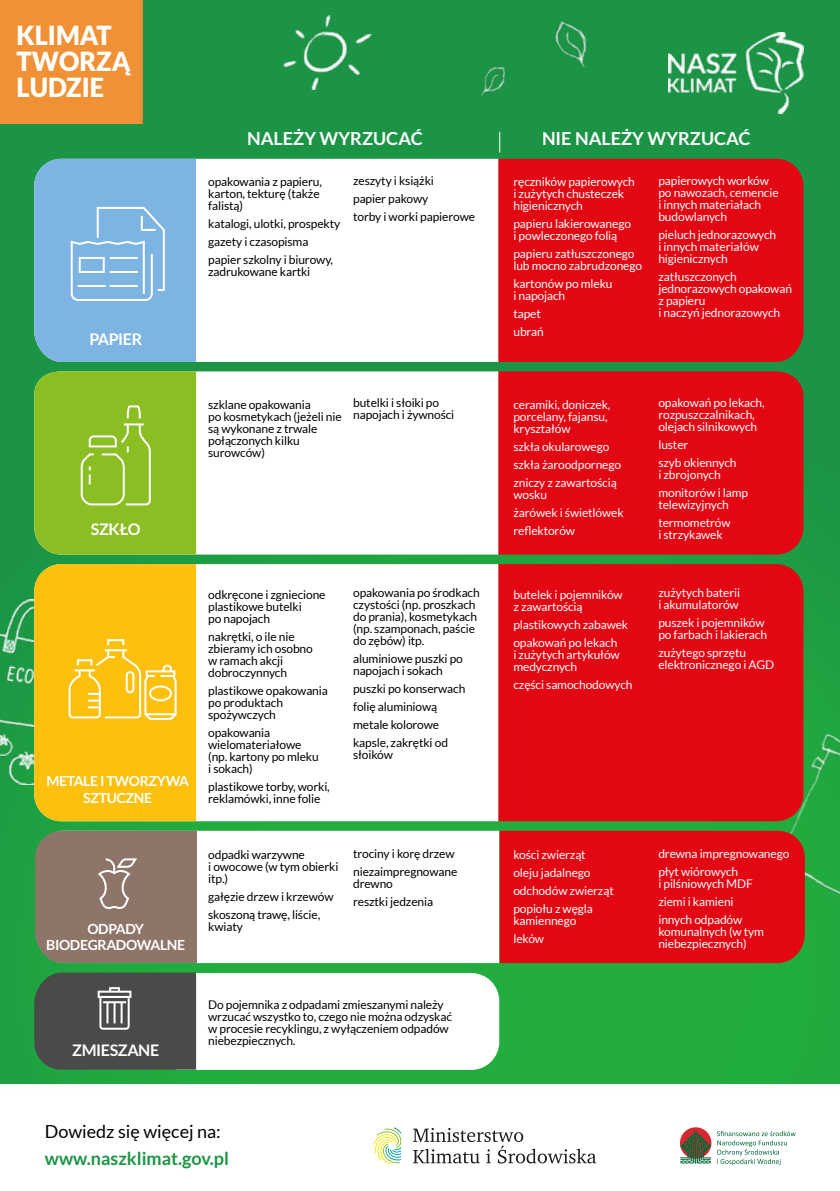
<style>
.page{position:relative;width:840px;height:1191px;background:#fff}
.page>*{position:absolute;margin:0;border:0;box-sizing:border-box;transform-origin:0 0}
.t1{font:900 26.2px/25.8px "Lato";color:#fff}
.t2{font:700 18px "Lato";color:#fff}
.t3{font:700 18px "Lato";color:#1c9446}
.t4{font:18px "Lato";color:#020202}
.t5{font:700 16px "Lato";letter-spacing:-.025em;color:#fff}
.t6{font:700 14px/16px "Lato";letter-spacing:-.025em;color:#fff;text-align:center}
.t7{font:12px/12px "Lato";letter-spacing:-.01em;color:#010101}
.t8{font:12px/12px "Lato";letter-spacing:-.01em;color:#fff}
</style>
<div class="page">
<div style="left:0;top:0;width:839px;height:253px;background:#1b9446"></div>
<img style="left:0;top:253px;width:839px;height:831px">
<div style="left:0;top:0;width:142px;height:124px;background:#f09136"></div>
<img style="left:668px;top:33px;width:135px;height:80px">
<img style="left:759px;top:733px;width:80px;height:180px">
<img style="left:0;top:599px;width:34px;height:186px">
<div style="left:498px;top:159px;width:305px;height:203px;background:#e30613"></div>
<svg style="left:196px;top:159px;width:302px;height:203px"></svg>
<div style="left:498px;top:371px;width:305px;height:183px;background:#e30613"></div>
<svg style="left:196px;top:371px;width:302px;height:183px"></svg>
<div style="left:499px;top:830px;width:305px;height:133px;background:#e30613"></div>
<svg style="left:197px;top:830px;width:302px;height:133px"></svg>
<div style="left:498px;top:564px;width:305px;height:257px;background:#e30613"></div>
<svg style="left:196px;top:564px;width:302px;height:257px"></svg>
<div style="left:34px;top:564px;width:162px;height:257px;background:#fcc00d"></div>
<svg style="left:499px;top:132px;width:1px;height:21px"></svg>
<svg style="left:67px;top:648px;width:110px;height:73px;background:#fcca34"></svg>
<hr style="left:105px;top:649px;width:22px;height:2px;background:#fff">
<div style="left:107px;top:639px;width:17px;height:7px;border:2px solid #fff"></div>
<div style="left:34px;top:371px;width:162px;height:183px;background:#8bbe23"></div>
<svg style="left:34px;top:159px;width:162px;height:203px;background:#81b6e1"></svg>
<div style="left:35px;top:830px;width:162px;height:133px;background:#8d7569"></div>
<svg style="left:34px;top:972px;width:465px;height:98px"></svg>
<div style="left:98px;top:990px;width:33px;height:8px;border:2px solid #fff"></div>
<div style="left:109px;top:987px;width:11px;height:5px;border:2px solid #fff"></div>
<hr style="left:106px;top:1002px;width:2px;height:21px;background:#fff">
<hr style="left:113px;top:1002px;width:2px;height:21px;background:#fff">
<hr style="left:120px;top:1002px;width:2px;height:21px;background:#fff">
<hr style="left:103px;top:1001px;width:23px;height:2px;background:#fff">
<svg style="left:373px;top:1127px;width:28px;height:37px"></svg>
<svg style="left:413px;top:1127px;width:183px;height:36px"></svg>
<svg style="left:679px;top:1127px;width:32px;height:31px"></svg>
<svg style="left:680px;top:1130px;width:30px;height:33px"></svg>
<svg style="left:717px;top:1131px;width:78px;height:34px"></svg>
<img style="left:283px;top:15px;width:88px;height:75px">
<img style="left:474px;top:62px;width:36px;height:40px">
<img style="left:548px;top:15px;width:49px;height:58px">
<h1 class="t1" style="left:17px;top:22px;width:115px">KLIMAT<br>TWORZĄ<br>LUDZIE</h1>
<h3 class="t5" style="left:89px;top:330px;width:54px">PAPIER</h3>
<h2 class="t2" style="left:247px;top:128px;width:177px">NALEŻY WYRZUCAĆ</h2>
<h2 class="t2" style="left:541px;top:128px;width:210px">NIE NALEŻY WYRZUCAĆ</h2>
<p class="t7" style="left:208px;top:176px;width:115px">opakowania z papieru, karton, tekturę (także falistą)</p>
<p class="t7" style="left:208px;top:215px;width:133px;line-height:18px">katalogi, ulotki, prospekty gazety i czasopisma papier szkolny i biurowy,</p>
<p class="t7" style="left:208px;top:266px;width:103px">zadrukowane kartki</p>
<p class="t7" style="left:353px;top:171px;width:123px;line-height:18px">zeszyty i książki<br>papier pakowy<br>torby i worki papierowe</p>
<p class="t8" style="left:513px;top:176px;width:123px">ręczników papierowych i zużytych chusteczek higienicznych</p>
<p class="t8" style="left:513px;top:218px;width:119px">papieru lakierowanego i powleczonego folią</p>
<p class="t8" style="left:513px;top:248px;width:130px">papieru zatłuszczonego lub mocno zabrudzonego</p>
<p class="t8" style="left:513px;top:278px;width:101px">kartonów po mleku i napojach</p>
<p class="t8" style="left:513px;top:305px;width:32px;line-height:18px">tapet ubrań</p>
<p class="t8" style="left:658px;top:174px;width:122px">papierowych worków po nawozach, cemencie i innych materiałach budowlanych</p>
<p class="t8" style="left:658px;top:228px;width:119px">pieluch jednorazowych i innych materiałów higienicznych</p>
<p class="t8" style="left:658px;top:270px;width:135px">zatłuszczonych jednorazowych opakowań z papieru<br>i naczyń jednorazowych</p>
<h3 class="t5" style="left:91px;top:520px;width:51px">SZKŁO</h3>
<p class="t7" style="left:208px;top:398px;width:135px">szklane opakowania<br>po kosmetykach (jeżeli nie są wykonane z trwale połączonych kilku surowców)</p>
<p class="t7" style="left:353px;top:397px;width:103px">butelki i słoiki po napojach i żywności</p>
<p class="t8" style="left:513px;top:398px;width:98px">ceramiki, doniczek, porcelany, fajansu, kryształów</p>
<p class="t8" style="left:513px;top:437px;width:109px;line-height:18px">szkła okularowego szkła żaroodpornego zniczy z zawartością</p>
<p class="t8" style="left:513px;top:485px;width:112px;line-height:18px">wosku<br>żarówek i świetlówek reflektorów</p>
<p class="t6" style="left:46px;top:772px;width:144px;line-height:16.8px">METALE I TWORZYWA<br>SZTUCZNE</p>
<p class="t6" style="left:46px;top:921px;width:140px">ODPADY<br>BIODEGRADOWALNE</p>
<p class="t7" style="left:208px;top:588px;width:119px">odkręcone i zgniecione plastikowe butelki<br>po napojach</p>
<p class="t7" style="left:208px;top:630px;width:106px">nakrętki, o ile nie zbieramy ich osobno w ramach akcji dobroczynnych</p>
<p class="t7" style="left:208px;top:684px;width:121px">plastikowe opakowania po produktach spożywczych</p>
<p class="t7" style="left:208px;top:726px;width:112px">opakowania wielomateriałowe (np. kartony po mleku i sokach)</p>
<p class="t7" style="left:208px;top:780px;width:123px">plastikowe torby, worki, reklamówki, inne folie</p>
<p class="t7" style="left:353px;top:587px;width:128px">opakowania po środkach czystości (np. proszkach do prania), kosmetykach (np. szamponach, paście do zębów) itp.</p>
<p class="t7" style="left:353px;top:653px;width:111px">aluminiowe puszki po napojach i sokach</p>
<p class="t7" style="left:353px;top:680px;width:114px;line-height:18px">puszki po konserwach folię aluminiową metale kolorowe kapsle, zakrętki od</p>
<p class="t7" style="left:353px;top:749px;width:41px">słoików</p>
<p class="t7" style="left:208px;top:849px;width:132px">odpadki warzywne<br>i owocowe (w tym obierki itp.)</p>
<p class="t7" style="left:208px;top:888px;width:127px;line-height:18px">gałęzie drzew i krzewów skoszoną trawę, liście,</p>
<p class="t7" style="left:208px;top:921px;width:36px">kwiaty</p>
<p class="t7" style="left:353px;top:844px;width:106px;line-height:18px">trociny i korę drzew niezaimpregnowane</p>
<p class="t7" style="left:353px;top:874px;width:81px;line-height:18px">drewno<br>resztki jedzenia</p>
<h3 class="t5" style="left:72px;top:1040px;width:88px">ZMIESZANE</h3>
<p class="t7" style="left:208px;top:999px;width:245px">Do pojemnika z odpadami zmieszanymi należy wrzucać wszystko to, czego nie można odzyskać w procesie recyklingu, z wyłączeniem odpadów niebezpiecznych.</p>
<p class="t8" style="left:513px;top:588px;width:111px">butelek i pojemników z zawartością</p>
<p class="t8" style="left:513px;top:615px;width:116px;line-height:18px">plastikowych zabawek opakowań po lekach</p>
<p class="t8" style="left:513px;top:648px;width:108px">i zużytych artykułów medycznych</p>
<p class="t8" style="left:513px;top:678px;width:120px">części samochodowych</p>
<p class="t8" style="left:513px;top:846px;width:102px;line-height:18px">kości zwierząt oleju jadalnego odchodów zwierząt popiołu z węgla</p>
<p class="t8" style="left:513px;top:912px;width:64px;line-height:18px">kamiennego leków</p>
<p class="t8" style="left:658px;top:397px;width:108px">opakowań po lekach, rozpuszczalnikach, olejach silnikowych</p>
<p class="t8" style="left:658px;top:436px;width:80px;line-height:18px">luster<br>szyb okiennych</p>
<p class="t8" style="left:658px;top:466px;width:91px;line-height:18px">i zbrojonych monitorów i lamp</p>
<p class="t8" style="left:658px;top:496px;width:74px;line-height:18px">telewizyjnych termometrów</p>
<p class="t8" style="left:658px;top:529px;width:66px">i strzykawek</p>
<p class="t8" style="left:658px;top:587px;width:83px">zużytych baterii i akumulatorów</p>
<p class="t8" style="left:658px;top:617px;width:110px">puszek i pojemników po farbach i lakierach</p>
<p class="t8" style="left:658px;top:647px;width:117px">zużytego sprzętu elektronicznego i AGD</p>
<p class="t8" style="left:658px;top:844px;width:132px;line-height:18px">drewna impregnowanego płyt wiórowych</p>
<p class="t8" style="left:658px;top:874px;width:96px;line-height:18px">i pilśniowych MDF ziemi i kamieni innych odpadów</p>
<p class="t8" style="left:658px;top:925px;width:107px">komunalnych (w tym niebezpiecznych)</p>
<h2 class="t4" style="left:45px;top:1121px;width:177px">Dowiedz się więcej na:</h2>
<h2 class="t3" style="left:45px;top:1148px;width:185px">www.naszklimat.gov.pl</h2>
</div>
